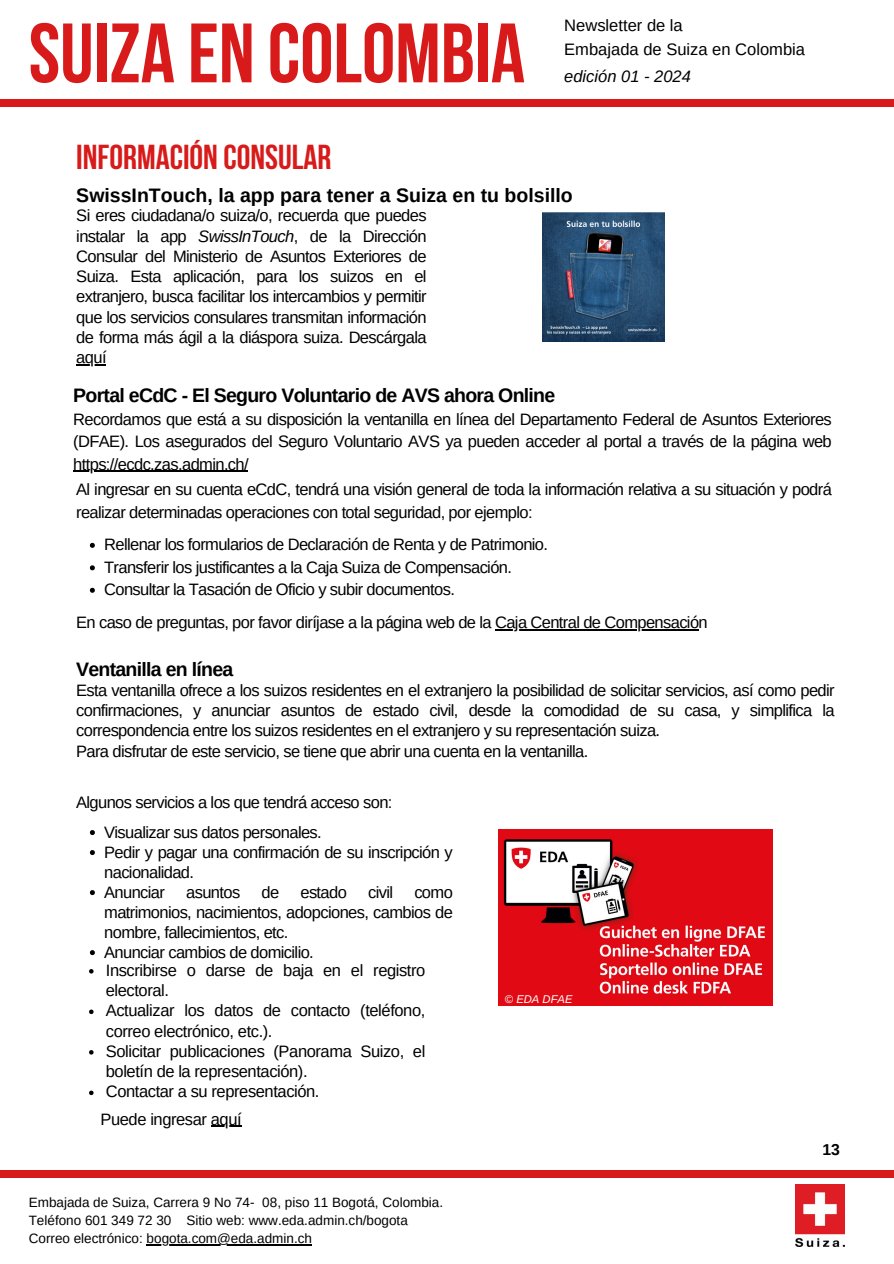
<style>
.page{position:relative;width:894px;height:1264px;background:#fff}
.page>*{position:absolute;margin:0;border:0;box-sizing:border-box;transform-origin:0 0}
.t1{font:700 84px "Bebas Neue";color:#d81a1a}
.t2{font:700 34.5px "Bebas Neue";color:#d81a1a}
.t3{font:700 19.5px "Arimo";letter-spacing:-.035em;color:#000}
.t4{font:700 19.5px "Arimo";color:#000}
.t5{font:16.5px/20.2px "Arimo";letter-spacing:-.035em;color:#000}
.t6{font:16.5px/24.8px "Arimo";color:#000}
.t7{font:italic 16.5px "Arimo";color:#000}
.t8{font:700 15.75px "Arimo";color:#000}
.t9{font:13.5px/18px "Arimo";color:#000}
.t10{font:italic 11.25px "Arimo";color:#fff}
.s1{font-style:italic}
</style>
<div class="page">
<div style="left:0;top:99px;width:893px;height:8px;background:#d81a1a"></div>
<img style="left:795px;top:1184px;width:49px;height:62px">
<div style="left:0;top:1169px;width:893px;height:8px;background:#d81a1a"></div>
<hr style="left:147px;top:1244px;width:165px;height:1px;background:#000">
<img style="left:498px;top:829px;width:274px;height:176px">
<svg style="left:90px;top:830px;width:5px;height:5px"></svg>
<svg style="left:90px;top:850px;width:5px;height:5px"></svg>
<svg style="left:90px;top:890px;width:5px;height:5px"></svg>
<svg style="left:90px;top:950px;width:5px;height:5px"></svg>
<svg style="left:89px;top:969px;width:4px;height:4px"></svg>
<svg style="left:89px;top:1009px;width:4px;height:5px"></svg>
<svg style="left:89px;top:1050px;width:4px;height:4px"></svg>
<svg style="left:89px;top:1090px;width:4px;height:5px"></svg>
<hr style="left:211px;top:1125px;width:30px;height:1px;background:#000">
<svg style="left:90px;top:543px;width:5px;height:5px"></svg>
<svg style="left:90px;top:565px;width:5px;height:5px"></svg>
<svg style="left:90px;top:588px;width:5px;height:5px"></svg>
<hr style="left:495px;top:629px;width:203px;height:1px;background:#000">
<hr style="left:73px;top:470px;width:175px;height:2px;background:#000">
<hr style="left:76px;top:364px;width:30px;height:1px;background:#000">
<img style="left:542px;top:213px;width:122px;height:128px">
<p class="t1" style="left:29px;top:19px;width:497px">SUIZA EN COLOMBIA</p>
<h2 class="t2" style="left:76px;top:143px;width:256px">INFORMACIÓN CONSULAR</h2>
<h3 class="t6" style="left:564px;top:12px;width:242px">Newsletter de la<br>Embajada de Suiza en Colombia</h3>
<h4 class="t7" style="left:564px;top:67px;width:128px">edición 01 - 2024</h4>
<p class="t4" style="left:76px;top:185px;width:498px">SwissInTouch, la app para tener a Suiza en tu bolsillo</p>
<h5 class="t5" style="left:76px;top:205px;width:352px;text-align:justify">Si eres ciudadana/o suiza/o, recuerda que puedes instalar la app <span class="s1">SwissInTouch</span>, de la Dirección Consular del Ministerio de Asuntos Exteriores de Suiza. Esta aplicación, para los suizos en el extranjero, busca facilitar los intercambios y permitir que los servicios consulares transmitan información de forma más ágil a la diáspora suiza. Descárgala aquí</h5>
<p class="t3" style="left:73px;top:384px;width:483px">Portal eCdC - El Seguro Voluntario de AVS ahora Online</p>
<p class="t5" style="left:73px;top:407px;width:759px;line-height:22.5px">Recordamos que está a su disposición la ventanilla en línea del Departamento Federal de Asuntos Exteriores (DFAE). Los asegurados del Seguro Voluntario AVS ya pueden acceder al portal a través de la página web</p>
<p class="t5" style="left:73px;top:453px;width:177px">https://ecdc.zas.admin.ch/</p>
<p class="t5" style="left:76px;top:478px;width:757px;line-height:22.5px">Al ingresar en su cuenta eCdC, tendrá una visión general de toda la información relativa a su situación y podrá realizar determinadas operaciones con total seguridad, por ejemplo:</p>
<p class="t5" style="left:104px;top:534px;width:445px">Rellenar los formularios de Declaración de Renta y de Patrimonio.</p>
<p class="t5" style="left:104px;top:557px;width:409px">Transferir los justificantes a la Caja Suiza de Compensación.</p>
<p class="t5" style="left:104px;top:579px;width:352px">Consultar la Tasación de Oficio y subir documentos.</p>
<p class="t5" style="left:76px;top:612px;width:633px">En caso de preguntas, por favor diríjase a la página web de la Caja Central de Compensación</p>
<p class="t3" style="left:76px;top:658px;width:159px">Ventanilla en línea</p>
<p class="t5" style="left:76px;top:680px;width:759px">Esta ventanilla ofrece a los suizos residentes en el extranjero la posibilidad de solicitar servicios, así como pedir confirmaciones, y anunciar asuntos de estado civil, desde la comodidad de su casa, y simplifica la correspondencia entre los suizos residentes en el extranjero y su representación suiza.<br>Para disfrutar de este servicio, se tiene que abrir una cuenta en la ventanilla.</p>
<h4 class="t5" style="left:76px;top:792px;width:318px">Algunos servicios a los que tendrá acceso son:</h4>
<p class="t5" style="left:104px;top:821px;width:219px">Visualizar sus datos personales.</p>
<p class="t5" style="left:104px;top:841px;width:350px">Pedir y pagar una confirmación de su inscripción y nacionalidad.</p>
<p class="t5" style="left:104px;top:881px;width:62px">Anunciar</p>
<p class="t5" style="left:186px;top:881px;width:56px">asuntos</p>
<p class="t5" style="left:261px;top:881px;width:19px">de</p>
<p class="t5" style="left:300px;top:881px;width:48px">estado</p>
<p class="t5" style="left:368px;top:881px;width:27px">civil</p>
<p class="t5" style="left:104px;top:881px;width:350px;text-align:justify;text-indent:310px">como matrimonios, nacimientos, adopciones, cambios de nombre, fallecimientos, etc.</p>
<h4 class="t5" style="left:104px;top:941px;width:211px">Anunciar cambios de domicilio.</h4>
<h4 class="t5" style="left:106px;top:959px;width:321px">Inscribirse o darse de baja en el registro electoral.</h4>
<h4 class="t5" style="left:106px;top:1000px;width:321px">Actualizar los datos de contacto (teléfono, correo electrónico, etc.).</h4>
<p class="t5" style="left:106px;top:1040px;width:321px">Solicitar publicaciones (Panorama Suizo, el boletín de la representación).</p>
<p class="t5" style="left:106px;top:1081px;width:215px">Contactar a su representación.</p>
<p class="t5" style="left:100px;top:1108px;width:143px">Puede ingresar aquí</p>
<p class="t10" style="left:505px;top:992px;width:69px">© EDA DFAE</p>
<h4 class="t9" style="left:29px;top:1193px;width:416px">Embajada de Suiza, Carrera 9 No 74- 08, piso 11 Bogotá, Colombia.<br>Teléfono 601 349 72 30 Sitio web: www.eda.admin.ch/bogota<br>Correo electrónico: bogota.com@eda.admin.ch</h4>
<h2 class="t8" style="left:822px;top:1140px;width:19px">13</h2>
</div>
